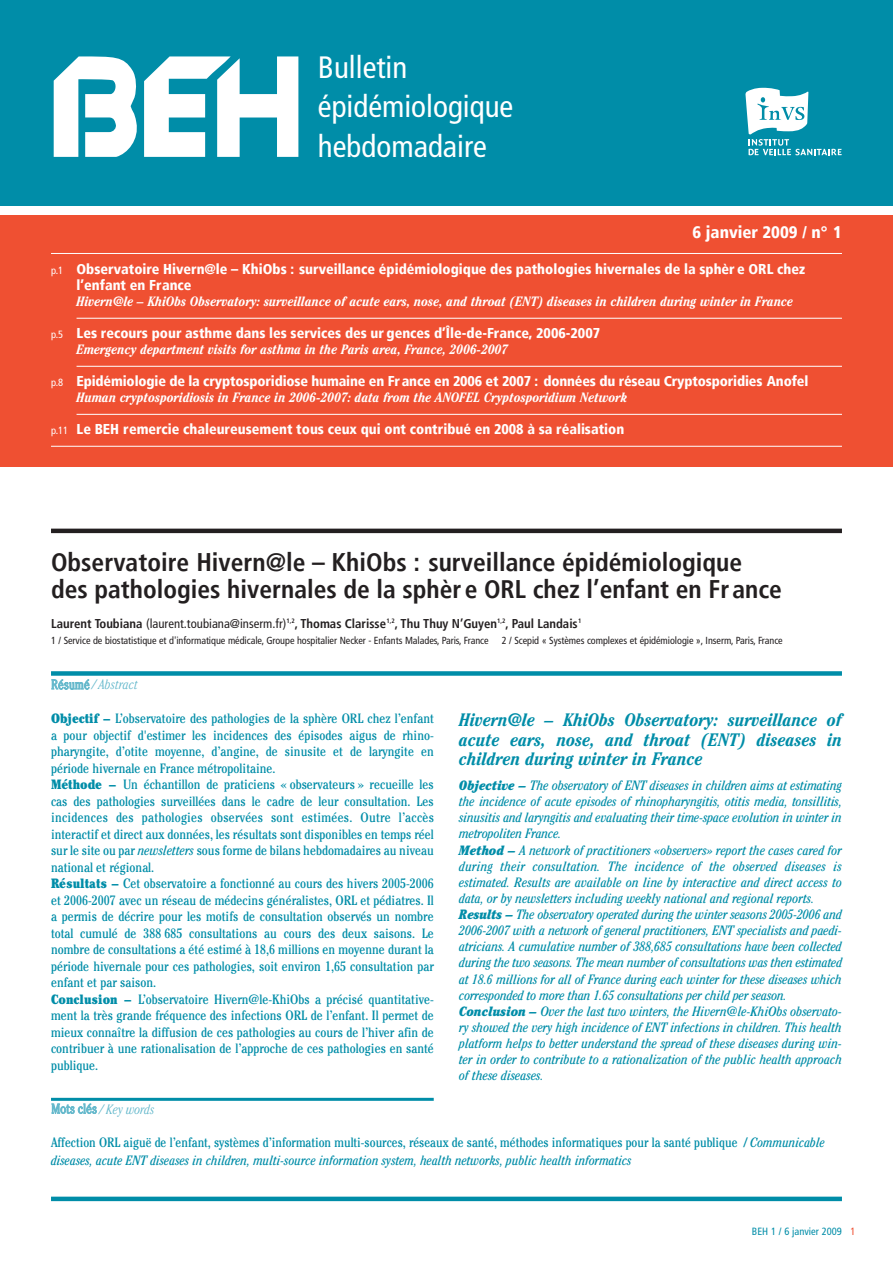
<style>
.page{position:relative;width:893px;height:1263px;background:#fff}
.page>*{position:absolute;margin:0;border:0;box-sizing:border-box;transform-origin:0 0}
.t1{font:condensed 30.9px/39.6px "Frutiger";color:#fff}
.t2{font:25.5px/27px "Frutiger 67 Bold Cn";color:#231f20}
.t3{font:italic 700 condensed 18px/19.5px "Cheltenham";color:#008da8;text-align:justify}
.t4{font:16.8px "Frutiger 77 Black Cn";color:#fff}
.t5{font:14.25px/16px "Frutiger 77 Black Cn";color:#fff}
.t6{font:condensed 13.5px/16.5px "Cheltenham";color:#008da8}
.t7{font:italic condensed 13.5px/16px "Cheltenham";letter-spacing:-.01em;color:#008da8}
.t8{font:italic 700 condensed 13.5px "Cheltenham";color:#fff}
.t9{font:italic 300 condensed 13.5px "Cheltenham";color:#66b9cc}
.t10{font:12.75px "Frutiger 67 Bold Cn";color:#231f20}
.t11{font:condensed 10.5px "Frutiger";color:#008da8}
.t12{font:condensed 10.2px "Frutiger";letter-spacing:-.005em;color:#231f20}
.s1{font-family:"Frutiger";font-stretch:condensed;font-size:10.5px}
.s2{font-family:"Frutiger";font-stretch:condensed}
.s3{font-style:normal}
.s4{font-weight:900}
.s5{font-style:italic}
.s6{color:#ef5032}
</style>
<div class="page">
<div style="left:0;top:0;width:893px;height:206px;background:#008da8"></div>
<svg style="left:54px;top:56px;width:244px;height:101px"></svg>
<svg style="left:745px;top:88px;width:97px;height:67px"></svg>
<div style="left:0;top:215px;width:893px;height:251px;background:#ef5032"></div>
<hr style="left:51px;top:529px;width:791px;height:4px;background:#231f20">
<div style="left:51px;top:671px;width:791px;height:5px;background:#008da8"></div>
<svg style="left:51px;top:679px;width:39px;height:11px"></svg>
<div style="left:51px;top:1196px;width:791px;height:5px;background:#008da8"></div>
<hr style="left:51px;top:1098px;width:383px;height:3px;background:#008da8">
<svg style="left:51px;top:1097px;width:46px;height:17px"></svg>
<hr style="left:51px;top:253px;width:791px;height:1px;background:#fff">
<hr style="left:77px;top:318px;width:765px;height:1px;background:#fff">
<hr style="left:77px;top:366px;width:765px;height:1px;background:#fff">
<hr style="left:77px;top:414px;width:765px;height:1px;background:#fff">
<hr style="left:51px;top:446px;width:791px;height:1px;background:#fff">
<h1 class="t1" style="left:318px;top:50px;width:197px">Bulletin épidémiologique hebdomadaire</h1>
<p class="t4" style="left:692px;top:222px;width:151px">6 janvier 2009 / n° 1</p>
<p class="t5" style="left:77px;top:261px;width:730px;text-indent:-26px"><span class="s1">p.1</span> Observatoire Hivern@le – KhiObs : surveillance épidémiologique des pathologies hivernales de la sphèr e ORL chez l’enfant en France</p>
<p class="t8" style="left:77px;top:297px;width:718px">Hivern@le – KhiObs Observatory: surveillance of acute ears, nose, and throat (ENT) diseases in children during winter in France</p>
<p class="t5" style="left:51px;top:325px;width:551px"><span class="s1">p.5</span> Les recours pour asthme dans les services des ur gences d’Île-de-France, 2006-2007</p>
<p class="t8" style="left:77px;top:345px;width:433px">Emergency department visits for asthma in the Paris area, France, 2006-2007</p>
<p class="t5" style="left:51px;top:373px;width:759px"><span class="s1">p.8</span> Epidémiologie de la cryptosporidiose humaine en France en 2006 et 2007 : données du réseau Cryptosporidies Anofel</p>
<p class="t8" style="left:77px;top:393px;width:552px">Human cryptosporidiosis in France in 2006-2007: data from the ANOFEL Cryptosporidium Network</p>
<p class="t5" style="left:51px;top:421px;width:575px"><span class="s1">p.11</span> Le BEH remercie chaleureusement tous ceux qui ont contribué en 2008 à sa réalisation</p>
<h2 class="t2" style="left:51px;top:549px;width:732px">Observatoire Hivern@le – KhiObs : surveillance épidémiologique des pathologies hivernales de la sphère ORL chez l’enfant en France</h2>
<p class="t10" style="left:51px;top:616px;width:532px">Laurent Toubiana <span class="s2">(laurent.toubiana@inserm.fr)</span><sup>1,2</sup>, Thomas Clarisse<sup>1,2</sup>, Thu Thuy N’Guyen<sup>1,2</sup>, Paul Landais<sup>1</sup></p>
<p class="t12" style="left:51px;top:637px;width:439px">1 / Service de biostatistique et d'informatique médicale, Groupe hospitalier Necker - Enfants Malades, Paris, France</p>
<p class="t12" style="left:502px;top:637px;width:283px">2 / Scepid « Systèmes complexes et épidémiologie », Inserm, Paris, France</p>
<p class="t9" style="left:51px;top:680px;width:88px"><span class="s3">Résumé</span> / Abstract</p>
<p class="t6" style="left:51px;top:712px;width:384px"><span class="s4">Objectif –</span> L’observatoire des pathologies de la sphère ORL chez l’enfant a pour objectif d'estimer les incidences des épisodes aigus de rhino&shy;pharyngite, d’otite moyenne, d’angine, de sinusite et de laryngite en période hivernale en France métropolitaine.<br><span class="s4">Méthode –</span> Un échantillon de praticiens « observateurs » recueille les cas des pathologies surveillées dans le cadre de leur consultation. Les incidences des pathologies observées sont estimées. Outre l’accès interactif et direct aux données, les résultats sont disponibles en temps réel sur le site ou par <span class="s5">newsletters</span> sous forme de bilans hebdomadaires au niveau national et régional.<br><span class="s4">Résultats –</span> Cet observatoire a fonctionné au cours des hivers 2005-2006 et 2006-2007 avec un réseau de médecins généralistes, ORL et pédiatres. Il a permis de décrire pour les motifs de consultation observés un nombre total cumulé de 388 685 consultations au cours des deux saisons. Le nombre de consultations a été estimé à 18,6 millions en moyenne durant la période hivernale pour ces pathologies, soit environ 1,65 consultation par enfant et par saison.<br><span class="s4">Conclusion –</span> L’observatoire Hivern@le-KhiObs a précisé quantitative&shy;ment la très grande fréquence des infections ORL de l’enfant. Il permet de mieux connaître la diffusion de ces pathologies au cours de l’hiver afin de contribuer à une rationalisation de l’approche de ces pathologies en santé publique.</p>
<p class="t9" style="left:51px;top:1104px;width:105px"><span class="s3">Mots clés</span> / Key words</p>
<h3 class="t3" style="left:459px;top:712px;width:384px">Hivern@le – KhiObs Observatory: surveillance of acute ears, nose, and throat (ENT) diseases in children during winter in France</h3>
<p class="t7" style="left:459px;top:779px;width:385px"><span class="s4">Objective –</span> The observatory of ENT diseases in children aims at estimating the incidence of acute episodes of rhinopharyngitis, otitis media, tonsillitis, sinusitis and laryngitis and evaluating their time-space evolution in winter in metropoliten France.<br><span class="s4">Method –</span> A network of practitioners «observers» report the cases cared for during their consultation. The incidence of the observed diseases is estimated. Results are available on line by interactive and direct access to data, or by newsletters including weekly national and regional reports.<br><span class="s4">Results –</span> The observatory operated during the winter seasons 2005-2006 and 2006-2007 with a network of general practitioners, ENT specialists and paedi&shy;atricians. A cumulative number of 388,685 consultations have been collected during the two seasons. The mean number of consultations was then estimated at 18.6 millions for all of France during each winter for these diseases which corresponded to more than 1.65 consultations per child per season.<br><span class="s4">Conclusion –</span> Over the last two winters, the Hivern@le-KhiObs observato&shy;ry showed the very high incidence of ENT infections in children. This health platform helps to better understand the spread of these diseases during win&shy;ter in order to contribute to a rationalization of the public health approach of these diseases.</p>
<p class="t6" style="left:51px;top:1135px;width:775px;line-height:17.7px">Affection ORL aiguë de l’enfant, systèmes d’information multi-sources, réseaux de santé, méthodes informatiques pour la santé publique / <span class="s5">Communicable diseases, acute ENT diseases in children, multi-source information system, health networks, public health informatics</span></p>
<p class="t11" style="left:752px;top:1227px;width:105px">BEH 1 / 6 janvier 2009 <span class="s6">1</span></p>
</div>
